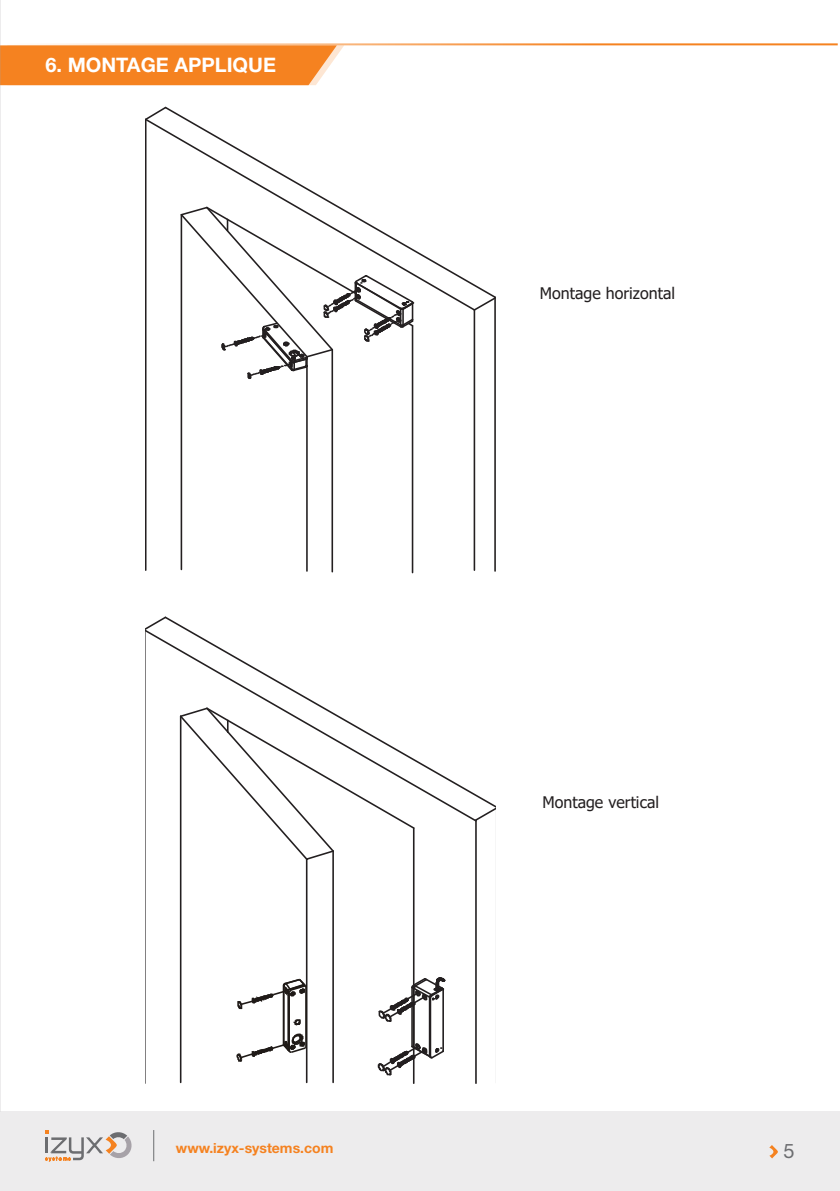
<style>
.page{position:relative;width:840px;height:1191px;background:#fff}
.page>*{position:absolute;margin:0;border:0;box-sizing:border-box;transform-origin:0 0}
.Sous-titre-fiche{font:700 20px "Helvetica Neue LT Std";color:#fff}
.t1{font:20px "Helvetica Neue LT Std";color:#6c6d70}
.t2{font:16px "Tahoma";color:#231f20}
.t3{font:700 14px "Helvetica Neue LT Std";color:#f58220}
</style>
<div class="page">
<div style="left:0;top:1111px;width:839px;height:80px;background:#edeced"></div>
<svg style="left:45px;top:1130px;width:87px;height:31px"></svg>
<hr style="left:153px;top:1130px;width:1px;height:31px;background:#6c6d70">
<svg style="left:769px;top:1145px;width:8px;height:13px"></svg>
<svg style="left:1px;top:45px;width:343px;height:40px;background:#f58a2e"></svg>
<hr style="left:0;top:43px;width:837px;height:2px;background:#f58220">
<hr style="left:0;top:0;width:1px;height:1111px;background:#a7a2a8">
<hr style="left:473px;top:310px;width:2px;height:260px;background:#231f20">
<svg style="left:475px;top:298px;width:19px;height:13px"></svg>
<hr style="left:494px;top:297px;width:1px;height:274px;background:#231f20">
<svg style="left:145px;top:107px;width:20px;height:12px"></svg>
<svg style="left:146px;top:119px;width:329px;height:192px"></svg>
<hr style="left:145px;top:119px;width:1px;height:451px;background:#231f20">
<svg style="left:179px;top:205px;width:235px;height:367px"></svg>
<hr style="left:475px;top:820px;width:1px;height:263px;background:#231f20">
<svg style="left:477px;top:808px;width:18px;height:13px"></svg>
<hr style="left:495px;top:808px;width:1px;height:275px;background:#231f20">
<svg style="left:145px;top:617px;width:19px;height:12px"></svg>
<svg style="left:145px;top:629px;width:332px;height:193px"></svg>
<hr style="left:145px;top:630px;width:1px;height:453px;background:#231f20">
<svg style="left:178px;top:706px;width:267px;height:378px"></svg>
<p class="Sous-titre-fiche" style="left:45px;top:52px;width:232px">6. MONTAGE APPLIQUE</p>
<p class="t2" style="left:539px;top:282px;width:137px">Montage horizontal</p>
<p class="t2" style="left:542px;top:791px;width:118px">Montage vertical</p>
<p class="t3" style="left:176px;top:1139px;width:159px">www.izyx-systems.com</p>
<p class="t1" style="left:783px;top:1139px;width:13px">5</p>
</div>
